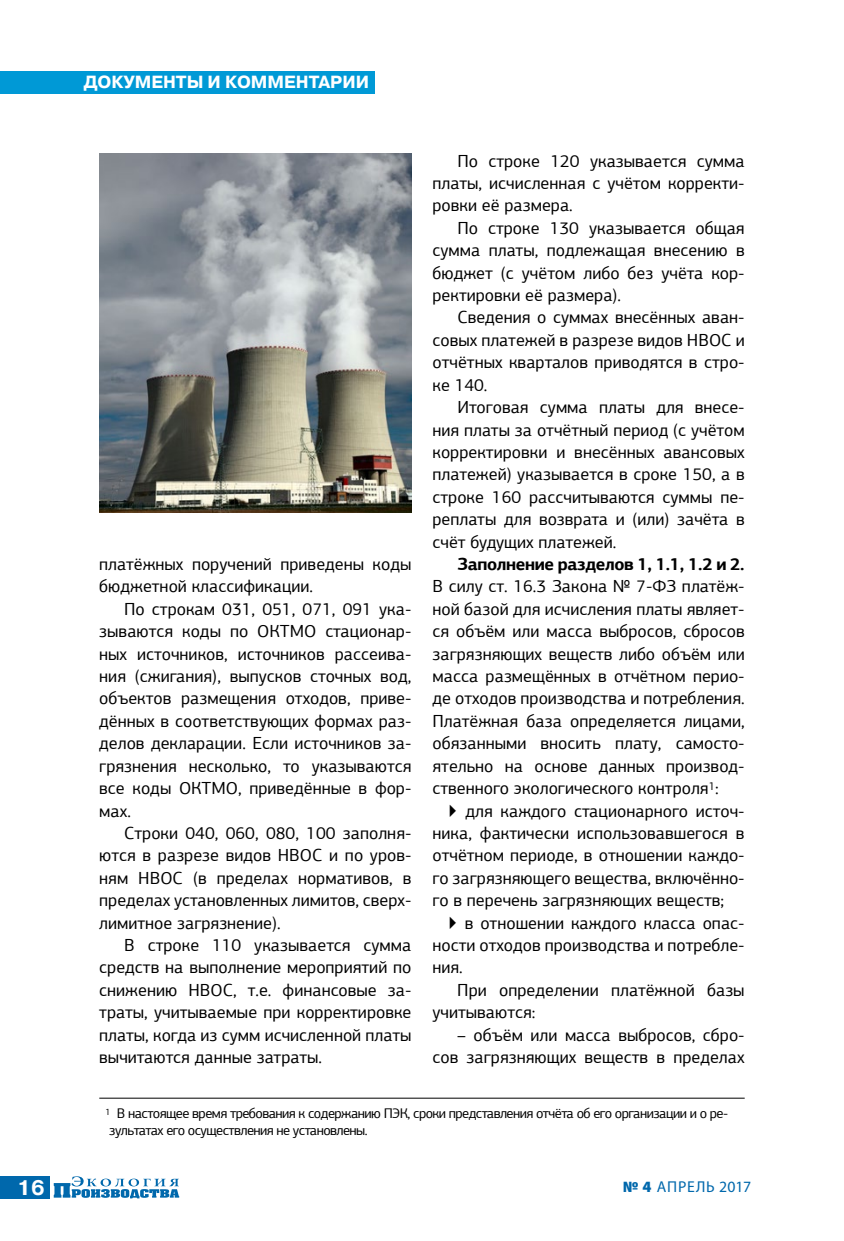
<style>
.page{position:relative;width:844px;height:1241px;background:#fff}
.page>*{position:absolute;margin:0;border:0;box-sizing:border-box;transform-origin:0 0}
.t1{font:700 21px "Pragmatica C";color:#fff}
.t2{font:17.5px/22.4px "PF Agora Sans Pro";color:#000;text-align:justify}
.t3{font:700 17.5px "PF Agora Sans Pro";letter-spacing:-.02em;color:#000}
.t4{font:700 17.5px "Pragmatica C";color:#fff}
.t5{font:15.75px "Myriad Pro";letter-spacing:.045em;color:#0068ac}
.t6{font:14px/16.8px "PF Agora Sans Pro";letter-spacing:-.04em;color:#000}
.s1{font-weight:900}
</style>
<div class="page">
<svg style="left:54px;top:1176px;width:125px;height:22px"></svg>
<div style="left:0;top:1176px;width:50px;height:22px;background:#0068ac"></div>
<div style="left:0;top:71px;width:374px;height:22px;background:#0099d6"></div>
<hr style="left:99px;top:1097px;width:645px;height:1px;background:#000">
<img style="left:99px;top:154px;width:312px;height:358px">
<p class="t1" style="left:17px;top:1176px;width:29px">16</p>
<p class="t4" style="left:84px;top:72px;width:287px">ДОКУМЕНТЫ И КОММЕНТАРИИ</p>
<p class="t2" style="left:99px;top:552px;width:313px">платёжных поручений приведены коды бюджетной классификации.</p>
<p class="t2" style="left:99px;top:597px;width:313px;text-indent:25px">По строкам 031, 051, 071, 091 ука&shy;зываются коды по ОКТМО стационар&shy;ных источников, источников рассеива&shy;ния (сжигания), выпусков сточных вод, объектов размещения отходов, приве&shy;дённых в соответствующих формах раз&shy;делов декларации. Если источников за&shy;грязнения несколько, то указываются все коды ОКТМО, приведённые в фор&shy;мах.</p>
<p class="t2" style="left:99px;top:821px;width:313px;text-indent:25px">Строки 040, 060, 080, 100 заполня&shy;ются в разрезе видов НВОС и по уров&shy;ням НВОС (в пределах нормативов, в пределах установленных лимитов, сверх&shy;лимитное загрязнение).</p>
<p class="t2" style="left:99px;top:933px;width:313px;text-indent:25px">В строке 110 указывается сумма средств на выполнение мероприятий по снижению НВОС, т.е. финансовые за&shy;траты, учитываемые при корректировке платы, когда из сумм исчисленной платы вычитаются данные затраты.</p>
<p class="t2" style="left:432px;top:149px;width:313px;text-indent:25px">По строке 120 указывается сумма платы, исчисленная с учётом корректи&shy;ровки её размера.</p>
<p class="t2" style="left:432px;top:216px;width:313px;text-indent:25px">По строке 130 указывается общая сумма платы, подлежащая внесению в бюджет (с учётом либо без учёта кор&shy;ректировки её размера).</p>
<p class="t2" style="left:432px;top:306px;width:313px;text-indent:25px">Сведения о суммах внесённых аван&shy;совых платежей в разрезе видов НВОС и отчётных кварталов приводятся в стро&shy;ке 140.</p>
<p class="t2" style="left:432px;top:396px;width:313px;text-indent:25px">Итоговая сумма платы для внесе&shy;ния платы за отчётный период (с учётом корректировки и внесённых авансовых платежей) указывается в сроке 150, а в строке 160 рассчитываются суммы пе&shy;реплаты для возврата и (или) зачёта в счёт будущих платежей.</p>
<p class="t3" style="left:457px;top:553px;width:289px">Заполнение разделов 1, 1.1, 1.2 и 2.</p>
<p class="t2" style="left:432px;top:575px;width:313px">В силу ст. 16.3 Закона № 7-ФЗ платёж&shy;ной базой для исчисления платы являет&shy;ся объём или масса выбросов, сбросов загрязняющих веществ либо объём или масса размещённых в отчётном перио&shy;де отходов производства и потребления.<br>Платёжная база определяется лицами, обязанными вносить плату, самосто&shy;ятельно на основе данных производ&shy;ственного экологического контроля<sup>1</sup>:</p>
<p class="t2" style="left:432px;top:799px;width:313px;text-indent:15px">▶ для каждого стационарного источ&shy;ника, фактически использовавшегося в отчётном периоде, в отношении каждо&shy;го загрязняющего вещества, включённо&shy;го в перечень загрязняющих веществ;</p>
<p class="t2" style="left:432px;top:911px;width:313px;text-indent:15px">▶ в отношении каждого класса опас&shy;ности отходов производства и потребле&shy;ния.</p>
<p class="t2" style="left:432px;top:978px;width:313px;text-indent:25px">При определении платёжной базы учитываются:</p>
<p class="t2" style="left:432px;top:1023px;width:313px;text-align:right">– объём или масса выбросов, сбро&shy;сов загрязняющих веществ в пределах</p>
<p class="t6" style="left:106px;top:1105px;width:624px"><sup>1</sup> В настоящее время требования к содержанию ПЭК, сроки представления отчёта об его организации и о ре&shy;зультатах его осуществления не установлены.</p>
<p class="t5" style="left:622px;top:1176px;width:130px"><span class="s1">№ 4</span> апрель 2017</p>
</div>
